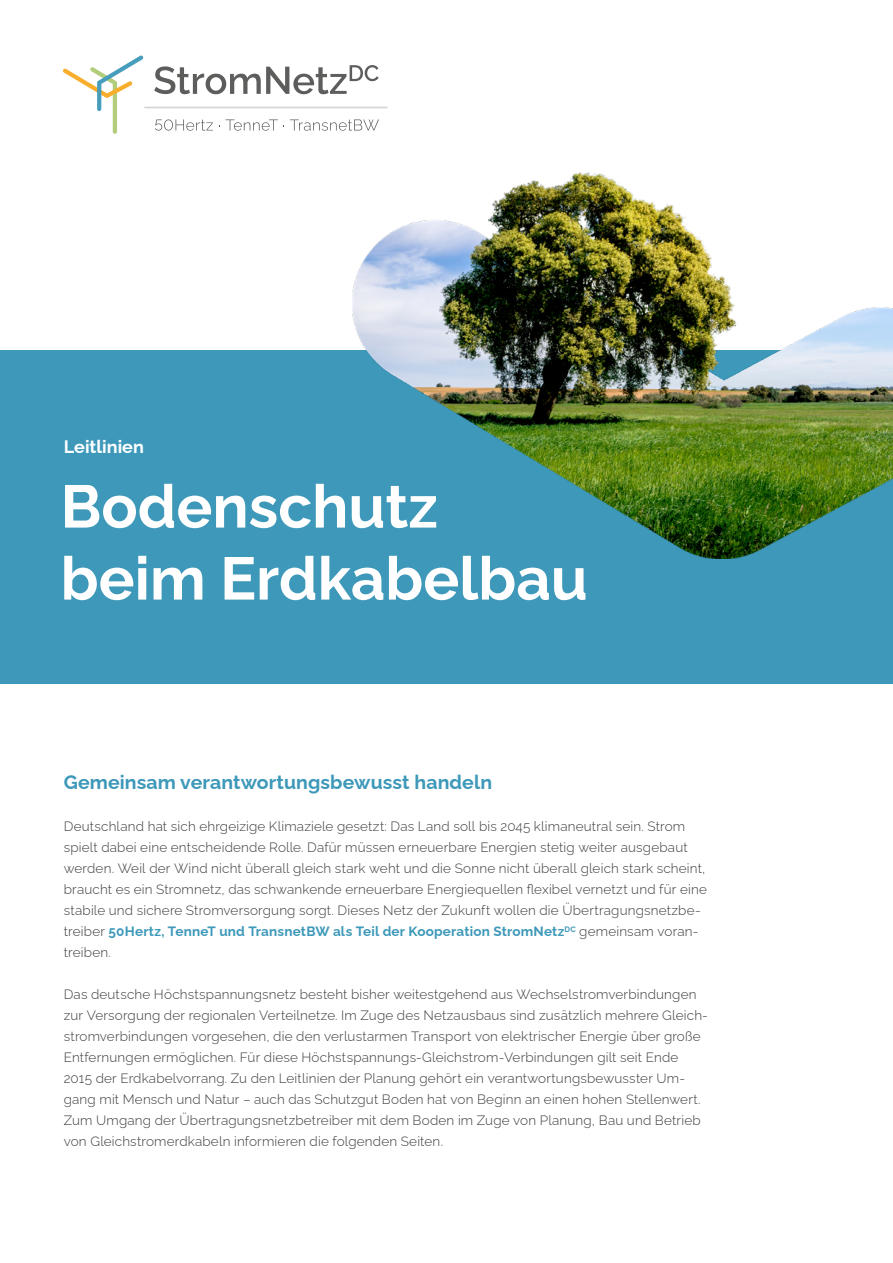
<style>
.page{position:relative;width:893px;height:1263px;background:#fff}
.page>*{position:absolute;margin:0;border:0;box-sizing:border-box;transform-origin:0 0}
.t1{font:700 60px/72px "Raleway";color:#fff}
.t2{font:700 19.5px "Raleway";letter-spacing:.005em;color:#3d98b9}
.t3{font:700 18px "Raleway";color:#fff}
.t4{font:300 13.5px/21px "Raleway";letter-spacing:.015em;color:#3c3c3b}
.s1{font-weight:700;color:#3d98b9}
</style>
<div class="page">
<div style="left:0;top:351px;width:893px;height:333px;background:#3d98b9"></div>
<img style="left:352px;top:172px;width:541px;height:387px">
<svg style="left:155px;top:119px;width:58px;height:12px"></svg>
<svg style="left:226px;top:119px;width:52px;height:12px"></svg>
<svg style="left:289px;top:119px;width:90px;height:12px"></svg>
<hr style="left:144px;top:107px;width:244px;height:1px;background:#d6d6d6">
<svg style="left:63px;top:55px;width:81px;height:79px"></svg>
<svg style="left:154px;top:65px;width:225px;height:29px"></svg>
<h3 class="t3" style="left:64px;top:432px;width:82px">Leitlinien</h3>
<h1 class="t1" style="left:61px;top:465px;width:529px">Bodenschutz beim Erdkabelbau</h1>
<h2 class="t2" style="left:64px;top:767px;width:430px">Gemeinsam verantwortungsbewusst handeln</h2>
<p class="t4" style="left:64px;top:814px;width:645px">Deutschland hat sich ehrgeizige Klimaziele gesetzt: Das Land soll bis 2045 klimaneutral sein. Strom spielt dabei eine entscheidende Rolle. Dafür müssen erneuerbare Energien stetig weiter ausgebaut werden. Weil der Wind nicht überall gleich stark weht und die Sonne nicht überall gleich stark scheint, braucht es ein Stromnetz, das schwankende erneuerbare Energiequellen flexibel vernetzt und für eine stabile und sichere Stromversorgung sorgt. Dieses Netz der Zukunft wollen die Übertragungsnetzbe&shy;treiber <span class="s1">50Hertz, TenneT und TransnetBW als Teil der Kooperation StromNetz</span><sup>DC</sup> gemeinsam voran&shy;treiben.</p>
<p class="t4" style="left:64px;top:982px;width:646px">Das deutsche Höchstspannungsnetz besteht bisher weitestgehend aus Wechselstromverbindungen zur Versorgung der regionalen Verteilnetze. Im Zuge des Netzausbaus sind zusätzlich mehrere Gleich&shy;stromverbindungen vorgesehen, die den verlustarmen Transport von elektrischer Energie über große Entfernungen ermöglichen. Für diese Höchstspannungs-Gleichstrom-Verbindungen gilt seit Ende 2015 der Erdkabelvorrang. Zu den Leitlinien der Planung gehört ein verantwortungsbewusster Um&shy;gang mit Mensch und Natur – auch das Schutzgut Boden hat von Beginn an einen hohen Stellenwert.<br>Zum Umgang der Übertragungsnetzbetreiber mit dem Boden im Zuge von Planung, Bau und Betrieb von Gleichstromerdkabeln informieren die folgenden Seiten.</p>
</div>
